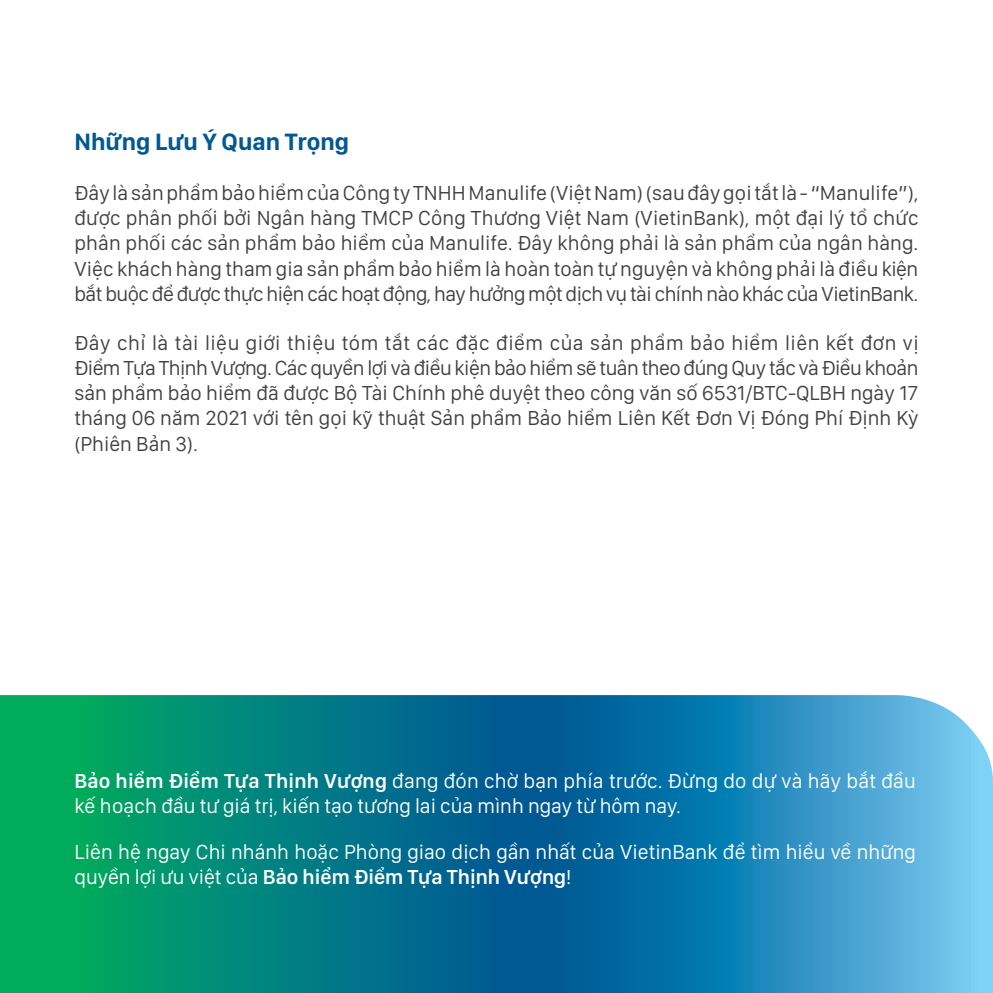
<style>
.page{position:relative;width:993px;height:993px;background:#fff}
.page>*{position:absolute;margin:0;border:0;box-sizing:border-box;transform-origin:0 0}
.t1{font:700 24.5px "San Francisco Display";color:#005993}
.t2{font:21px/25.2px "San Francisco Display";letter-spacing:-.015em;color:#414042;text-align:justify}
.t3{font:21px/25.2px "San Francisco Display";color:#fff}
.s1{font-weight:600}
</style>
<div class="page">
<svg style="left:0;top:695px;width:992px;height:297px;background:#14889a"></svg>
<p class="t1" style="left:74px;top:126px;width:276px">Những Lưu Ý Quan Trọng</p>
<p class="t2" style="left:74px;top:180px;width:845px">Đây là sản phẩm bảo hiểm của Công ty TNHH Manulife (Việt Nam) (sau đây gọi tắt là - “Manulife”), được phân phối bởi Ngân hàng TMCP Công Thương Việt Nam (VietinBank), một đại lý tổ chức phân phối các sản phẩm bảo hiểm của Manulife. Đây không phải là sản phẩm của ngân hàng.<br>Việc khách hàng tham gia sản phẩm bảo hiểm là hoàn toàn tự nguyện và không phải là điều kiện bắt buộc để được thực hiện các hoạt động, hay hưởng một dịch vụ tài chính nào khác của VietinBank.</p>
<p class="t2" style="left:74px;top:329px;width:845px">Đây chỉ là tài liệu giới thiệu tóm tắt các đặc điểm của sản phẩm bảo hiểm liên kết đơn vị Điểm Tựa Thịnh Vượng. Các quyền lợi và điều kiện bảo hiểm sẽ tuân theo đúng Quy tắc và Điều khoản sản phẩm bảo hiểm đã được Bộ Tài Chính phê duyệt theo công văn số 6531/BTC-QLBH ngày 17 tháng 06 năm 2021 với tên gọi kỹ thuật Sản phẩm Bảo hiểm Liên Kết Đơn Vị Đóng Phí Định Kỳ (Phiên Bản 3).</p>
<p class="t3" style="left:74px;top:767px;width:842px"><span class="s1">Bảo hiểm Điểm Tựa Thịnh Vượng</span> đang đón chờ bạn phía trước. Đừng do dự và hãy bắt đầu kế hoạch đầu tư giá trị, kiến tạo tương lai của mình ngay từ hôm nay.</p>
<p class="t3" style="left:74px;top:838px;width:842px">Liên hệ ngay Chi nhánh hoặc Phòng giao dịch gần nhất của VietinBank để tìm hiểu về những quyền lợi ưu việt của <span class="s1">Bảo hiểm Điểm Tựa Thịnh Vượng</span>!</p>
</div>
